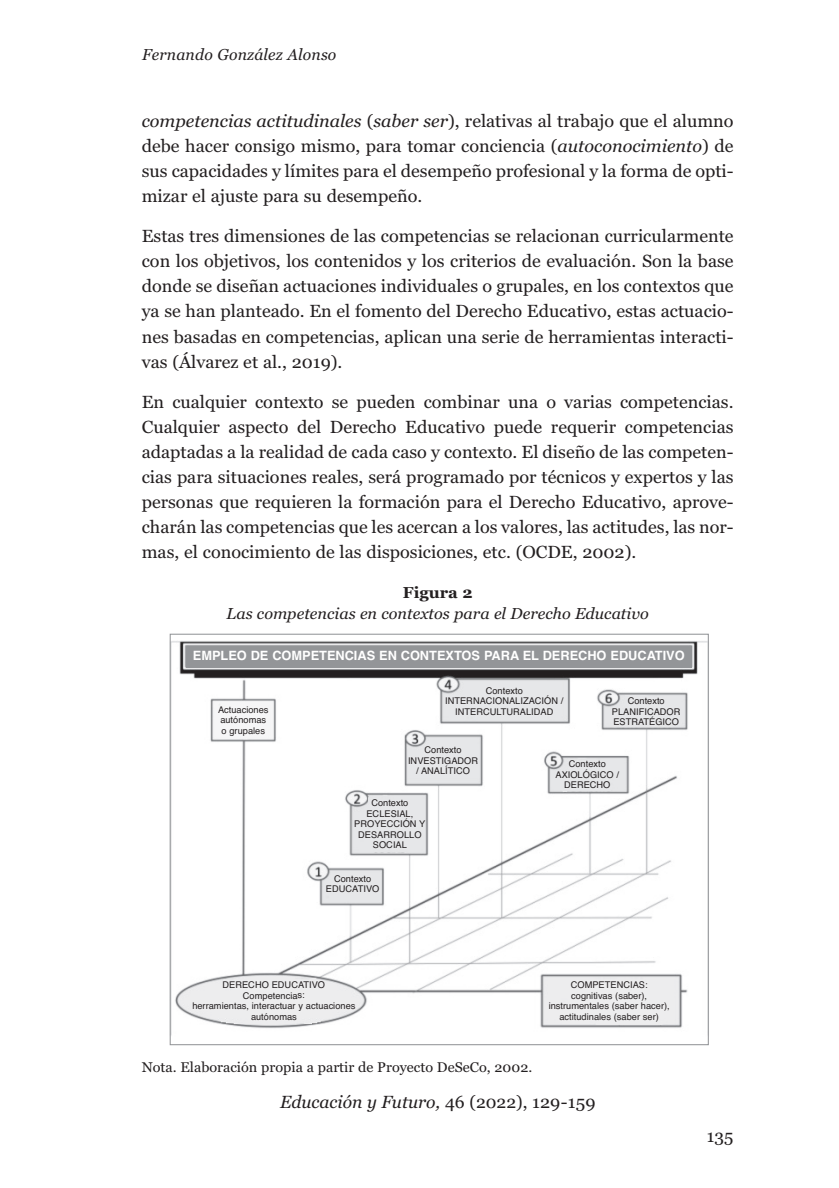
<style>
.page{position:relative;width:839px;height:1188px;background:#fff}
.page>*{position:absolute;margin:0;border:0;box-sizing:border-box;transform-origin:0 0}
.t1{font:17.5px/25px "Georgia";color:#231f20;text-align:justify}
.t2{font:italic 17.5px "Georgia";color:#231f20}
.t3{font:italic 15.75px "Georgia";color:#231f20}
.t4{font:700 15.75px "Georgia";color:#231f20}
.t5{font:14px "Georgia";color:#231f20}
.t6{font:700 12.78px "Helvetica";color:#fff}
.t7{font:9.28px/10.5px "Helvetica";color:#231f20;text-align:center}
.s1{font-style:italic}
.s2{font-style:normal}
</style>
<div class="page">
<img style="left:169px;top:640px;width:538px;height:396px">
<div style="left:186px;top:645px;width:505px;height:22px;background:#939598"></div>
<p class="t3" style="left:142px;top:48px;width:196px">Fernando González Alonso</p>
<p class="t1" style="left:142px;top:109px;width:593px"><span class="s1">competencias actitudinales</span> (<span class="s1">saber ser</span>), relativas al trabajo que el alumno debe hacer consigo mismo, para tomar conciencia (<span class="s1">autoconocimiento</span>) de sus capacidades y límites para el desempeño profesional y la forma de opti&shy;mizar el ajuste para su desempeño.</p>
<p class="t1" style="left:142px;top:225px;width:593px">Estas tres dimensiones de las competencias se relacionan curricularmente con los objetivos, los contenidos y los criterios de evaluación. Son la base donde se diseñan actuaciones individuales o grupales, en los contextos que ya se han planteado. En el fomento del Derecho Educativo, estas actuacio&shy;nes basadas en competencias, aplican una serie de herramientas interacti&shy;vas (Álvarez et al., 2019).</p>
<p class="t1" style="left:142px;top:390px;width:593px">En cualquier contexto se pueden combinar una o varias competencias.<br>Cualquier aspecto del Derecho Educativo puede requerir competencias adaptadas a la realidad de cada caso y contexto. El diseño de las competen&shy;cias para situaciones reales, será programado por técnicos y expertos y las personas que requieren la formación para el Derecho Educativo, aprove&shy;charán las competencias que les acercan a los valores, las actitudes, las nor&shy;mas, el conocimiento de las disposiciones, etc. (OCDE, 2002).</p>
<p class="t4" style="left:403px;top:586px;width:71px">Figura 2</p>
<p class="t3" style="left:227px;top:607px;width:424px">Las competencias en contextos para el Derecho Educativo</p>
<p class="t6" style="left:193px;top:651px;width:493px">EMPLEO DE COMPETENCIAS EN CONTEXTOS PARA EL DERECHO EDUCATIVO</p>
<p class="t7" style="left:218px;top:705px;width:52px;text-align:left">Actuaciones autónomas o grupales</p>
<p class="t7" style="left:445px;top:686px;width:120px">Contexto<br>INTERNACIONALIZACIÓN /<br>INTERCULTURALIDAD</p>
<p class="t7" style="left:612px;top:697px;width:70px">Contexto<br>PLANIFICADOR<br>ESTRATÉGICO</p>
<p class="t7" style="left:408px;top:745px;width:72px">Contexto<br>INVESTIGADOR / ANALÍTICO</p>
<p class="t7" style="left:354px;top:799px;width:73px">Contexto<br>ECLESIAL,<br>PROYECCIÓN Y<br>DESARROLLO<br>SOCIAL</p>
<p class="t7" style="left:326px;top:874px;width:55px">Contexto<br>EDUCATIVO</p>
<p class="t7" style="left:555px;top:760px;width:65px">Contexto<br>AXIOLÓGICO /<br>DERECHO</p>
<p class="t7" style="left:192px;top:980px;width:165px">DERECHO EDUCATIVO<br>Competencias:<br>herramientas, interactuar y actuaciones autónomas</p>
<p class="t7" style="left:549px;top:980px;width:123px">COMPETENCIAS:<br>cognitivas (saber), instrumentales (saber hacer), actitudinales (saber ser)</p>
<p class="t5" style="left:142px;top:1061px;width:392px">Nota. Elaboración propia a partir de Proyecto DeSeCo, 2002.</p>
<p class="t2" style="left:280px;top:1095px;width:317px">Educación y Futuro, <span class="s2">46 (2022), 129-159</span></p>
<p class="t1" style="left:707px;top:1124px;width:28px">135</p>
</div>
